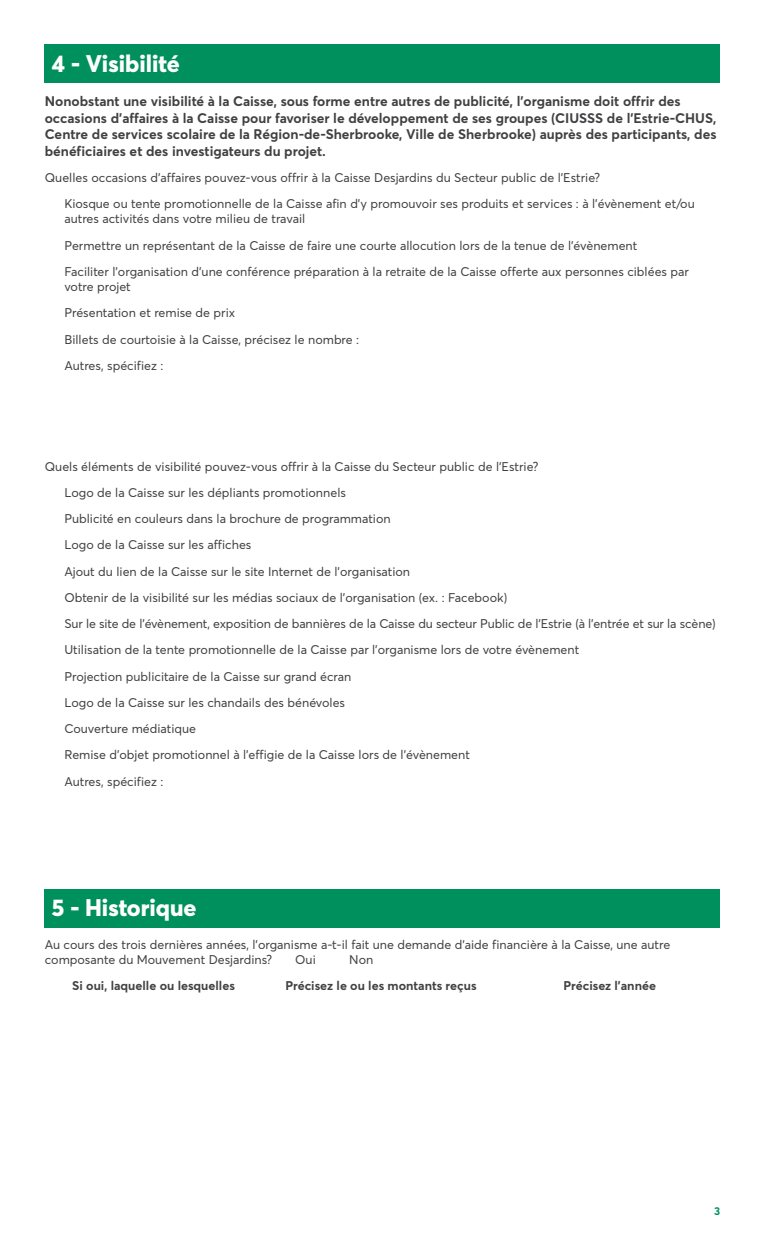
<style>
.page{position:relative;width:765px;height:1260px;background:#fff}
.page>*{position:absolute;margin:0;border:0;box-sizing:border-box;transform-origin:0 0}
.t1{font:800 23.75px "Averta";color:#fff}
.t2{font:700 13.75px/16.5px "Averta";color:#414042}
.t3{font:12.5px/26.2px "Averta";color:#414042}
.t4{font:700 12.5px "Averta";color:#414042}
.t5{font:700 11.25px "Averta";color:#00905e}
</style>
<div class="page">
<div style="left:45px;top:45px;width:675px;height:38px;background:#00905e"></div>
<div style="left:45px;top:889px;width:675px;height:38px;background:#00905e"></div>
<h1 class="t1" style="left:52px;top:48px;width:129px">4 - Visibilité</h1>
<p class="t2" style="left:45px;top:93px;width:673px">Nonobstant une visibilité à la Caisse, sous forme entre autres de publicité, l’organisme doit offrir des occasions d’affaires à la Caisse pour favoriser le développement de ses groupes (CIUSSS de l’Estrie-CHUS, Centre de services scolaire de la Région-de-Sherbrooke, Ville de Sherbrooke) auprès des participants, des bénéficiaires et des investigateurs du projet.</p>
<p class="t3" style="left:64px;top:165px;width:632px;text-indent:-20px">Quelles occasions d’affaires pouvez-vous offrir à la Caisse Desjardins du Secteur public de l’Estrie?<br>Kiosque ou tente promotionnelle de la Caisse afin d’y promouvoir ses produits et services : à l’évènement et/ou</p>
<p class="t3" style="left:64px;top:206px;width:626px">autres activités dans votre milieu de travail<br>Permettre un représentant de la Caisse de faire une courte allocution lors de la tenue de l’évènement<br>Faciliter l’organisation d’une conférence préparation à la retraite de la Caisse offerte aux personnes ciblées par</p>
<p class="t3" style="left:64px;top:273px;width:296px">votre projet<br>Présentation et remise de prix<br>Billets de courtoisie à la Caisse, précisez le nombre :<br>Autres, spécifiez :</p>
<p class="t3" style="left:64px;top:453px;width:653px;text-indent:-20px">Quels éléments de visibilité pouvez-vous offrir à la Caisse du Secteur public de l’Estrie?<br>Logo de la Caisse sur les dépliants promotionnels<br>Publicité en couleurs dans la brochure de programmation<br>Logo de la Caisse sur les affiches<br>Ajout du lien de la Caisse sur le site Internet de l’organisation<br>Obtenir de la visibilité sur les médias sociaux de l’organisation (ex. : Facebook)<br>Sur le site de l’évènement, exposition de bannières de la Caisse du secteur Public de l’Estrie (à l’entrée et sur la scène)<br>Utilisation de la tente promotionnelle de la Caisse par l’organisme lors de votre évènement<br>Projection publicitaire de la Caisse sur grand écran<br>Logo de la Caisse sur les chandails des bénévoles<br>Couverture médiatique<br>Remise d’objet promotionnel à l’effigie de la Caisse lors de l’évènement<br>Autres, spécifiez :</p>
<h1 class="t1" style="left:52px;top:893px;width:146px">5 - Historique</h1>
<p class="t3" style="left:45px;top:937px;width:627px;line-height:15px">Au cours des trois dernières années, l’organisme a-t-il fait une demande d’aide financière à la Caisse, une autre composante du Mouvement Desjardins?</p>
<p class="t3" style="left:295px;top:947px;width:22px">Oui</p>
<p class="t3" style="left:349px;top:947px;width:26px">Non</p>
<p class="t4" style="left:72px;top:978px;width:164px">Si oui, laquelle ou lesquelles</p>
<p class="t4" style="left:285px;top:978px;width:193px">Précisez le ou les montants reçus</p>
<p class="t4" style="left:563px;top:978px;width:94px">Précisez l’année</p>
<p class="t5" style="left:714px;top:1204px;width:8px">3</p>
</div>
